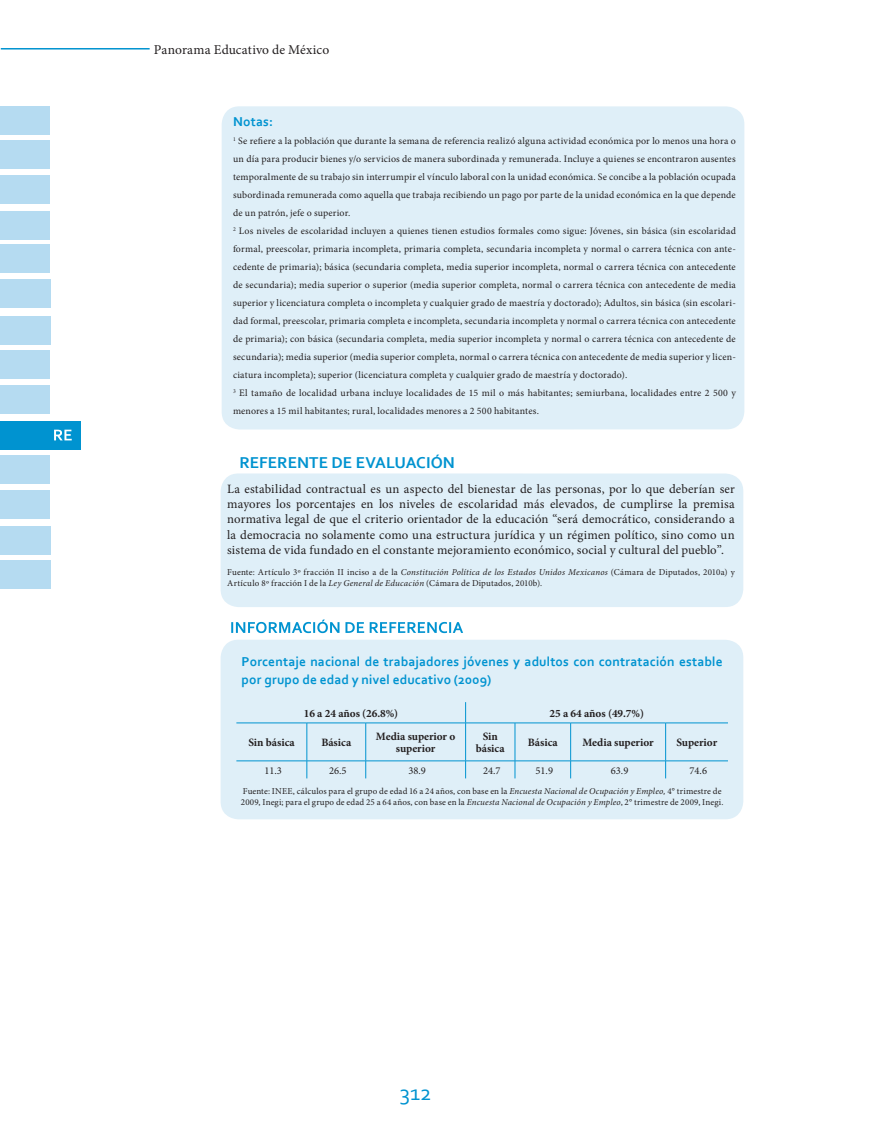
<style>
.page{position:relative;width:872px;height:1127px;background:#fff}
.page>*{position:absolute;margin:0;border:0;box-sizing:border-box;transform-origin:0 0}
.t1{font:22.5px "Corbel";color:#0093d0}
.corbel__barras{font:700 16.5px "Corbel";letter-spacing:-.015em;color:#0093d0}
.subtitulitos{font:700 13.5px/18px "Corbel";letter-spacing:.01em;color:#0093d0}
.t2{font:13.5px "Minion Pro";letter-spacing:.005em;color:#231f20}
.texto_fichas{font:12.75px/15.3px "Minion Pro";letter-spacing:.01em;color:#231f20;text-align:justify}
.DatosColumnas{font:700 11.25px/12px "Minion Pro";letter-spacing:-.005em;color:#231f20;text-align:center}
.Cifras{font:10.5px "Minion Pro";color:#231f20}
.Notas{font:9.9px/18px "Minion Pro";letter-spacing:.02em;color:#231f20;text-align:justify}
.Fuente{font:9px/10.8px "Minion Pro";letter-spacing:.02em;color:#231f20}
.s1{font-style:italic}
</style>
<div class="page">
<hr style="left:1px;top:48px;width:149px;height:2px;background:#0093d0">
<div style="left:0;top:421px;width:81px;height:29px;background:#0093d0"></div>
<svg style="left:54px;top:430px;width:18px;height:10px"></svg>
<div style="left:0;top:385px;width:49px;height:29px;background:#b5dbf1"></div>
<div style="left:0;top:244px;width:49px;height:29px;background:#b5dbf1"></div>
<div style="left:0;top:490px;width:49px;height:28px;background:#b5dbf1"></div>
<div style="left:0;top:106px;width:49px;height:29px;background:#b5dbf1"></div>
<div style="left:0;top:211px;width:49px;height:29px;background:#b5dbf1"></div>
<div style="left:0;top:455px;width:49px;height:29px;background:#b5dbf1"></div>
<div style="left:0;top:175px;width:49px;height:28px;background:#b5dbf1"></div>
<div style="left:0;top:140px;width:49px;height:29px;background:#b5dbf1"></div>
<div style="left:0;top:350px;width:50px;height:28px;background:#b5dbf1"></div>
<div style="left:0;top:279px;width:50px;height:28px;background:#b5dbf1"></div>
<div style="left:0;top:526px;width:50px;height:29px;background:#b5dbf1"></div>
<div style="left:0;top:316px;width:50px;height:28px;background:#b5dbf1"></div>
<div style="left:0;top:560px;width:50px;height:29px;background:#b5dbf1"></div>
<div style="left:221px;top:473px;width:522px;height:134px;background:#dfeff8;border-radius:18px"></div>
<div style="left:222px;top:106px;width:522px;height:323px;background:#dfeff8;border-radius:18px"></div>
<div style="left:221px;top:640px;width:522px;height:179px;background:#dfeff8;border-radius:18px"></div>
<svg style="left:465px;top:702px;width:1px;height:21px"></svg>
<hr style="left:236px;top:723px;width:71px;height:1px;background:#0093d0">
<hr style="left:307px;top:723px;width:59px;height:1px;background:#0093d0">
<hr style="left:306px;top:723px;width:1px;height:38px;background:#0093d0">
<hr style="left:366px;top:723px;width:99px;height:1px;background:#0093d0">
<hr style="left:365px;top:723px;width:1px;height:38px;background:#0093d0">
<hr style="left:465px;top:723px;width:50px;height:1px;background:#0093d0">
<hr style="left:465px;top:723px;width:1px;height:38px;background:#0093d0">
<hr style="left:515px;top:723px;width:55px;height:1px;background:#0093d0">
<hr style="left:515px;top:723px;width:1px;height:38px;background:#0093d0">
<hr style="left:570px;top:723px;width:95px;height:1px;background:#0093d0">
<hr style="left:570px;top:723px;width:1px;height:38px;background:#0093d0">
<hr style="left:665px;top:723px;width:63px;height:1px;background:#0093d0">
<hr style="left:665px;top:723px;width:1px;height:38px;background:#0093d0">
<hr style="left:236px;top:760px;width:71px;height:1px;background:#0093d0">
<hr style="left:307px;top:760px;width:59px;height:1px;background:#0093d0">
<svg style="left:306px;top:761px;width:1px;height:17px"></svg>
<hr style="left:366px;top:760px;width:99px;height:1px;background:#0093d0">
<svg style="left:365px;top:761px;width:1px;height:17px"></svg>
<hr style="left:465px;top:760px;width:50px;height:1px;background:#0093d0">
<svg style="left:465px;top:761px;width:1px;height:17px"></svg>
<hr style="left:515px;top:760px;width:55px;height:1px;background:#0093d0">
<svg style="left:515px;top:761px;width:1px;height:17px"></svg>
<hr style="left:570px;top:760px;width:95px;height:1px;background:#0093d0">
<svg style="left:570px;top:761px;width:1px;height:17px"></svg>
<hr style="left:665px;top:760px;width:63px;height:1px;background:#0093d0">
<svg style="left:665px;top:761px;width:1px;height:17px"></svg>
<svg style="left:231px;top:619px;width:232px;height:14px"></svg>
<h3 class="t2" style="left:154px;top:41px;width:177px">Panorama Educativo de México</h3>
<p class="subtitulitos" style="left:233px;top:112px;width:41px">Notas:</p>
<p class="Notas" style="left:233px;top:132px;width:504px"><sup>1</sup> Se refiere a la población que durante la semana de referencia realizó alguna actividad económica por lo menos una hora o un día para producir bienes y/o servicios de manera subordinada y remunerada. Incluye a quienes se encontraron ausentes temporalmente de su trabajo sin interrumpir el vínculo laboral con la unidad económica. Se concibe a la población ocupada subordinada remunerada como aquella que trabaja recibiendo un pago por parte de la unidad económica en la que depende de un patrón, jefe o superior.</p>
<p class="Notas" style="left:233px;top:222px;width:504px"><sup>2</sup> Los niveles de escolaridad incluyen a quienes tienen estudios formales como sigue: Jóvenes, sin básica (sin escolaridad formal, preescolar, primaria incompleta, primaria completa, secundaria incompleta y normal o carrera técnica con ante&shy;cedente de primaria); básica (secundaria completa, media superior incompleta, normal o carrera técnica con antecedente de secundaria); media superior o superior (media superior completa, normal o carrera técnica con antecedente de media superior y licenciatura completa o incompleta y cualquier grado de maestría y doctorado); Adultos, sin básica (sin escolari&shy;dad formal, preescolar, primaria completa e incompleta, secundaria incompleta y normal o carrera técnica con antecedente de primaria); con básica (secundaria completa, media superior incompleta y normal o carrera técnica con antecedente de secundaria); media superior (media superior completa, normal o carrera técnica con antecedente de media superior y licen&shy;ciatura incompleta); superior (licenciatura completa y cualquier grado de maestría y doctorado).</p>
<p class="Notas" style="left:233px;top:384px;width:504px"><sup>3</sup> El tamaño de localidad urbana incluye localidades de 15 mil o más habitantes; semiurbana, localidades entre 2 500 y menores a 15 mil habitantes; rural, localidades menores a 2 500 habitantes.</p>
<p class="corbel__barras" style="left:239px;top:452px;width:11px">referente</p>
<p class="corbel__barras" style="left:331px;top:452px;width:122px">de evaluaci ón</p>
<p class="texto_fichas" style="left:227px;top:481px;width:509px">La estabilidad contractual es un aspecto del bienestar de las personas, por lo que deberían ser mayores los porcentajes en los niveles de escolaridad más elevados, de cumplirse la premisa normativa legal de que el criterio orientador de la educación “será democrático, considerando a la democracia no solamente como una estructura jurídica y un régimen político, sino como un sistema de vida fundado en el constante mejoramiento económico, social y cultural del pueblo”.</p>
<p class="Fuente" style="left:227px;top:567px;width:509px">Fuente: Artículo 3º fracción II inciso a de la <span class="s1">Constitución Política de los Estados Unidos Mexicanos</span> (Cámara de Diputados, 2010a) y<br>Artículo 8º fracción I de la <span class="s1">Ley General de Educación</span> (Cámara de Diputados, 2010b).</p>
<p class="subtitulitos" style="left:242px;top:652px;width:482px">Porcentaje nacional de trabajadores jóvenes y adultos con contratación estable por grupo de edad y nivel educativo (2009)</p>
<p class="DatosColumnas" style="left:304px;top:707px;width:96px">16 a 24 años (26.8%)</p>
<p class="DatosColumnas" style="left:549px;top:707px;width:96px">25 a 64 años (49.7%)</p>
<p class="DatosColumnas" style="left:248px;top:736px;width:48px">Sin básica</p>
<p class="DatosColumnas" style="left:321px;top:736px;width:31px">Básica</p>
<p class="DatosColumnas" style="left:376px;top:730px;width:81px">Media superior o superior</p>
<p class="DatosColumnas" style="left:476px;top:730px;width:30px">Sin básica</p>
<p class="DatosColumnas" style="left:528px;top:736px;width:31px">Básica</p>
<p class="DatosColumnas" style="left:582px;top:736px;width:73px">Media superior</p>
<p class="DatosColumnas" style="left:676px;top:736px;width:42px">Superior</p>
<p class="Cifras" style="left:264px;top:763px;width:19px">11.3</p>
<p class="Cifras" style="left:329px;top:763px;width:19px">26.5</p>
<p class="Cifras" style="left:408px;top:763px;width:19px">38.9</p>
<p class="Cifras" style="left:483px;top:763px;width:19px">24.7</p>
<p class="Cifras" style="left:535px;top:763px;width:19px">51.9</p>
<p class="Cifras" style="left:611px;top:763px;width:19px">63.9</p>
<p class="Cifras" style="left:689px;top:763px;width:19px">74.6</p>
<p class="Fuente" style="left:241px;top:786px;width:484px">Fuente: INEE, cálculos para el grupo de edad 16 a 24 años, con base en la <span class="s1">Encuesta Nacional de Ocupación y Empleo,</span> 4° trimestre de<br>2009, Inegi; para el grupo de edad 25 a 64 años, con base en la <span class="s1">Encuesta Nacional de Ocupación y Empleo</span>, 2° trimestre de 2009, Inegi.</p>
<h1 class="t1" style="left:400px;top:1079px;width:33px">312</h1>
</div>
